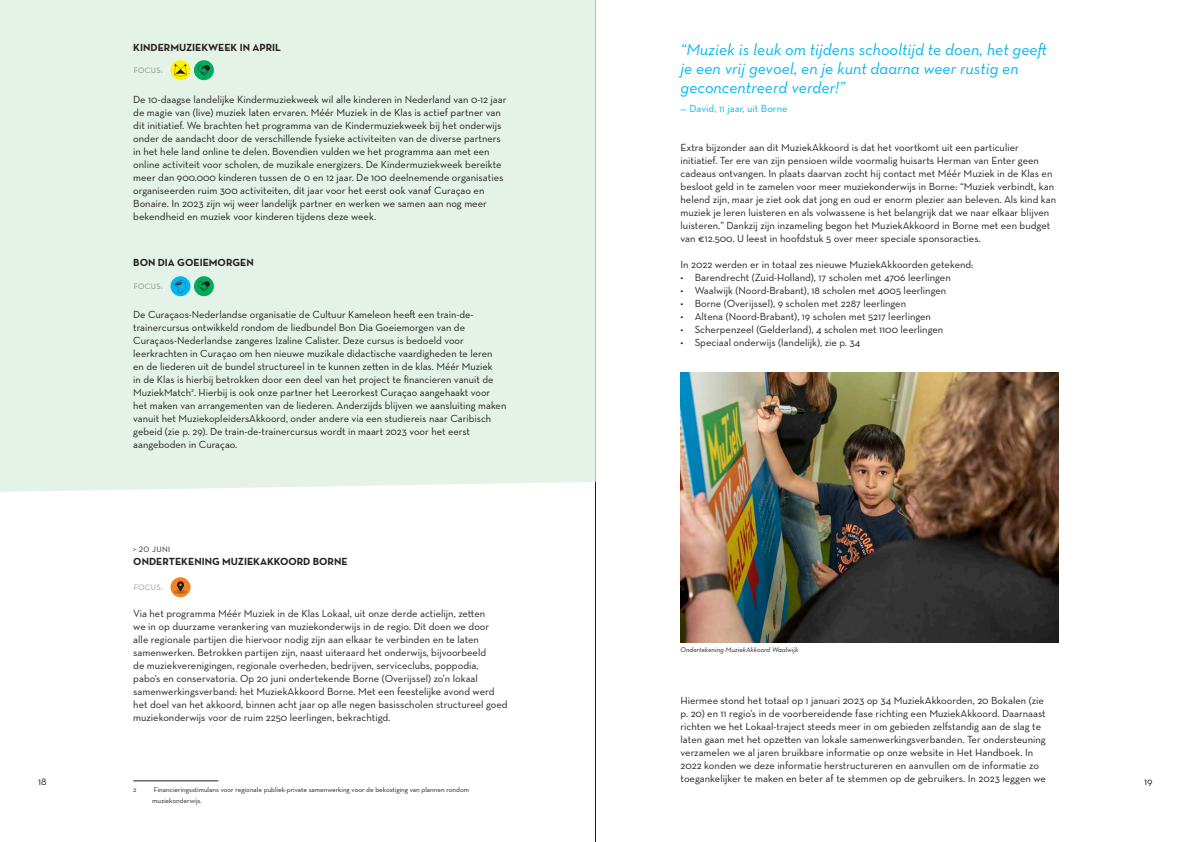
<style>
.page{position:relative;width:1191px;height:842px;background:#fff}
.page>*{position:absolute;margin:0;border:0;box-sizing:border-box;transform-origin:0 0}
._00_Quote{font:italic 16.5px/19px "Neutraface Text";color:#00b6f0}
._01_Brood{font:10.5px/13px "Neutraface Text";color:#231f20}
._01A_Opsomming{font:10.5px "Neutraface Text";color:#231f20}
._03_H-2-Zwart{font:700 10.5px "Neutraface Text";color:#231f20}
._00_Quote-2{font:10.5px "Neutraface Text";color:#00b6f0}
.t1{font:8px "Neutraface Text";letter-spacing:.04em;color:#939598}
._03_H-2_Datum{font:8px "Neutraface Text";letter-spacing:.05em;color:#231f20}
.Voetnoten{font:7px/11px "Neutraface Text";color:#231f20}
.Bijschriften{font:italic 7px "Neutraface Text";color:#231f20}
</style>
<div class="page">
<hr style="left:595px;top:0;width:1px;height:842px;background:#231f20">
<div style="left:0;top:0;width:596px;height:492px;background:#e4f2e8"></div>
<img style="left:680px;top:372px;width:378px;height:270px">
<svg style="left:170px;top:60px;width:20px;height:20px"></svg>
<svg style="left:174px;top:64px;width:12px;height:12px"></svg>
<div style="left:194px;top:60px;width:20px;height:20px;background:#00ab5b;border-radius:50%"></div>
<svg style="left:198px;top:65px;width:12px;height:10px"></svg>
<svg style="left:170px;top:276px;width:20px;height:20px"></svg>
<svg style="left:174px;top:280px;width:12px;height:12px"></svg>
<div style="left:194px;top:276px;width:20px;height:20px;background:#00ab5b;border-radius:50%"></div>
<svg style="left:198px;top:281px;width:12px;height:10px"></svg>
<svg style="left:170px;top:577px;width:20px;height:20px"></svg>
<svg style="left:174px;top:581px;width:12px;height:12px"></svg>
<hr style="left:133px;top:781px;width:85px;height:1px;background:#231f20">
<p class="_03_H-2-Zwart" style="left:133px;top:40px;width:149px">KINDERMUZIEKWEEK IN APRIL</p>
<p class="t1" style="left:133px;top:65px;width:31px">FOCUS:</p>
<p class="_01_Brood" style="left:133px;top:92px;width:375px">De 10-daagse landelijke Kindermuziekweek wil alle kinderen in Nederland van 0-12 jaar de magie van (live) muziek laten ervaren. Méér Muziek in de Klas is actief partner van dit initiatief. We brachten het programma van de Kindermuziekweek bij het onderwijs onder de aandacht door de verschillende fysieke activiteiten van de diverse partners in het hele land online te delen. Bovendien vulden we het programma aan met een online activiteit voor scholen, de muzikale energizers. De Kindermuziekweek bereikte meer dan 900.000 kinderen tussen de 0 en 12 jaar. De 100 deelnemende organisaties organiseerden ruim 300 activiteiten, dit jaar voor het eerst ook vanaf Curaçao en Bonaire. In 2023 zijn wij weer landelijk partner en werken we samen aan nog meer bekendheid en muziek voor kinderen tijdens deze week.</p>
<p class="_03_H-2-Zwart" style="left:133px;top:255px;width:122px">BON DIA GOEIEMORGEN</p>
<p class="t1" style="left:133px;top:281px;width:31px">FOCUS:</p>
<p class="_01_Brood" style="left:133px;top:307px;width:374px">De Curaçaos-Nederlandse organisatie de Cultuur Kameleon heeft een train-de&shy;trainercursus ontwikkeld rondom de liedbundel Bon Dia Goeiemorgen van de Curaçaos-Nederlandse zangeres Izaline Calister. Deze cursus is bedoeld voor leerkrachten in Curaçao om hen nieuwe muzikale didactische vaardigheden te leren<br>en de liederen uit de bundel structureel in te kunnen zetten in de klas. Méér Muziek<br>in de Klas is hierbij betrokken door een deel van het project te financieren vanuit de MuziekMatch<sup>2</sup>. Hierbij is ook onze partner het Leerorkest Curaçao aangehaakt voor het maken van arrangementen van de liederen. Anderzijds blijven we aansluiting maken vanuit het MuziekopleidersAkkoord, onder andere via een studiereis naar Caribisch gebeid (zie p. 29). De train-de-trainercursus wordt in maart 2023 voor het eerst aangeboden in Curaçao.</p>
<p class="_00_Quote" style="left:680px;top:40px;width:369px">“Muziek is leuk om tijdens schooltijd te doen, het geeft je een vrij gevoel, en je kunt daarna weer rustig en geconcentreerd verder!”</p>
<p class="_00_Quote-2" style="left:680px;top:102px;width:108px">— David, 11 jaar, uit Borne</p>
<p class="_01_Brood" style="left:680px;top:141px;width:377px">Extra bijzonder aan dit MuziekAkkoord is dat het voortkomt uit een particulier initiatief. Ter ere van zijn pensioen wilde voormalig huisarts Herman van Enter geen cadeaus ontvangen. In plaats daarvan zocht hij contact met Méér Muziek in de Klas en besloot geld in te zamelen voor meer muziekonderwijs in Borne: “Muziek verbindt, kan helend zijn, maar je ziet ook dat jong en oud er enorm plezier aan beleven. Als kind kan muziek je leren luisteren en als volwassene is het belangrijk dat we naar elkaar blijven luisteren.” Dankzij zijn inzameling begon het MuziekAkkoord in Borne met een budget van €12.500. U leest in hoofdstuk 5 over meer speciale sponsoracties.</p>
<p class="_01A_Opsomming" style="left:680px;top:258px;width:294px">In 2022 werden er in totaal zes nieuwe MuziekAkkoorden getekend:</p>
<p class="_01A_Opsomming" style="left:680px;top:271px;width:272px">• Barendrecht (Zuid-Holland), 17 scholen met 4706 leerlingen</p>
<p class="_01A_Opsomming" style="left:680px;top:284px;width:267px">• Waalwijk (Noord-Brabant), 18 scholen met 4005 leerlingen</p>
<p class="_01A_Opsomming" style="left:680px;top:297px;width:227px">• Borne (Overijssel), 9 scholen met 2287 leerlingen</p>
<p class="_01A_Opsomming" style="left:680px;top:310px;width:252px">• Altena (Noord-Brabant), 19 scholen met 5217 leerlingen</p>
<p class="_01A_Opsomming" style="left:680px;top:323px;width:264px">• Scherpenzeel (Gelderland), 4 scholen met 1100 leerlingen</p>
<p class="_01A_Opsomming" style="left:680px;top:336px;width:181px">• Speciaal onderwijs (landelijk), zie p. 34</p>
<p class="_03_H-2_Datum" style="left:133px;top:544px;width:38px">&gt; 20 JUNI</p>
<p class="_03_H-2-Zwart" style="left:133px;top:554px;width:216px">ONDERTEKENING MUZIEKAKKOORD BORNE</p>
<p class="t1" style="left:133px;top:582px;width:31px">FOCUS:</p>
<p class="_01_Brood" style="left:133px;top:606px;width:376px">Via het programma Méér Muziek in de Klas Lokaal, uit onze derde actielijn, zetten<br>we in op duurzame verankering van muziekonderwijs in de regio. Dit doen we door<br>alle regionale partijen die hiervoor nodig zijn aan elkaar te verbinden en te laten samenwerken. Betrokken partijen zijn, naast uiteraard het onderwijs, bijvoorbeeld<br>de muziekverenigingen, regionale overheden, bedrijven, serviceclubs, poppodia, pabo’s en conservatoria. Op 20 juni ondertekende Borne (Overijssel) zo’n lokaal samenwerkingsverband: het MuziekAkkoord Borne. Met een feestelijke avond werd het doel van het akkoord, binnen acht jaar op alle negen basisscholen structureel goed muziekonderwijs voor de ruim 2250 leerlingen, bekrachtigd.</p>
<p class="Bijschriften" style="left:680px;top:646px;width:119px">Ondertekening MuziekAkkoord Waalwijk</p>
<p class="_01_Brood" style="left:680px;top:694px;width:367px">Hiermee stond het totaal op 1 januari 2023 op 34 MuziekAkkoorden, 20 Bokalen (zie p. 20) en 11 regio’s in de voorbereidende fase richting een MuziekAkkoord. Daarnaast richten we het Lokaal-traject steeds meer in om gebieden zelfstandig aan de slag te laten gaan met het opzetten van lokale samenwerkingsverbanden. Ter ondersteuning verzamelen we al jaren bruikbare informatie op onze website in Het Handboek. In 2022 konden we deze informatie herstructureren en aanvullen om de informatie zo toegankelijker te maken en beter af te stemmen op de gebruikers. In 2023 leggen we</p>
<p class="_01_Brood" style="left:38px;top:775px;width:10px">18</p>
<p class="_01_Brood" style="left:1144px;top:775px;width:10px">19</p>
<p class="Voetnoten" style="left:133px;top:784px;width:5px">2</p>
<p class="Voetnoten" style="left:152px;top:784px;width:318px">Financieringsstimulans voor regionale publiek-private samenwerking voor de bekostiging van plannen rondom muziekonderwijs.</p>
</div>
